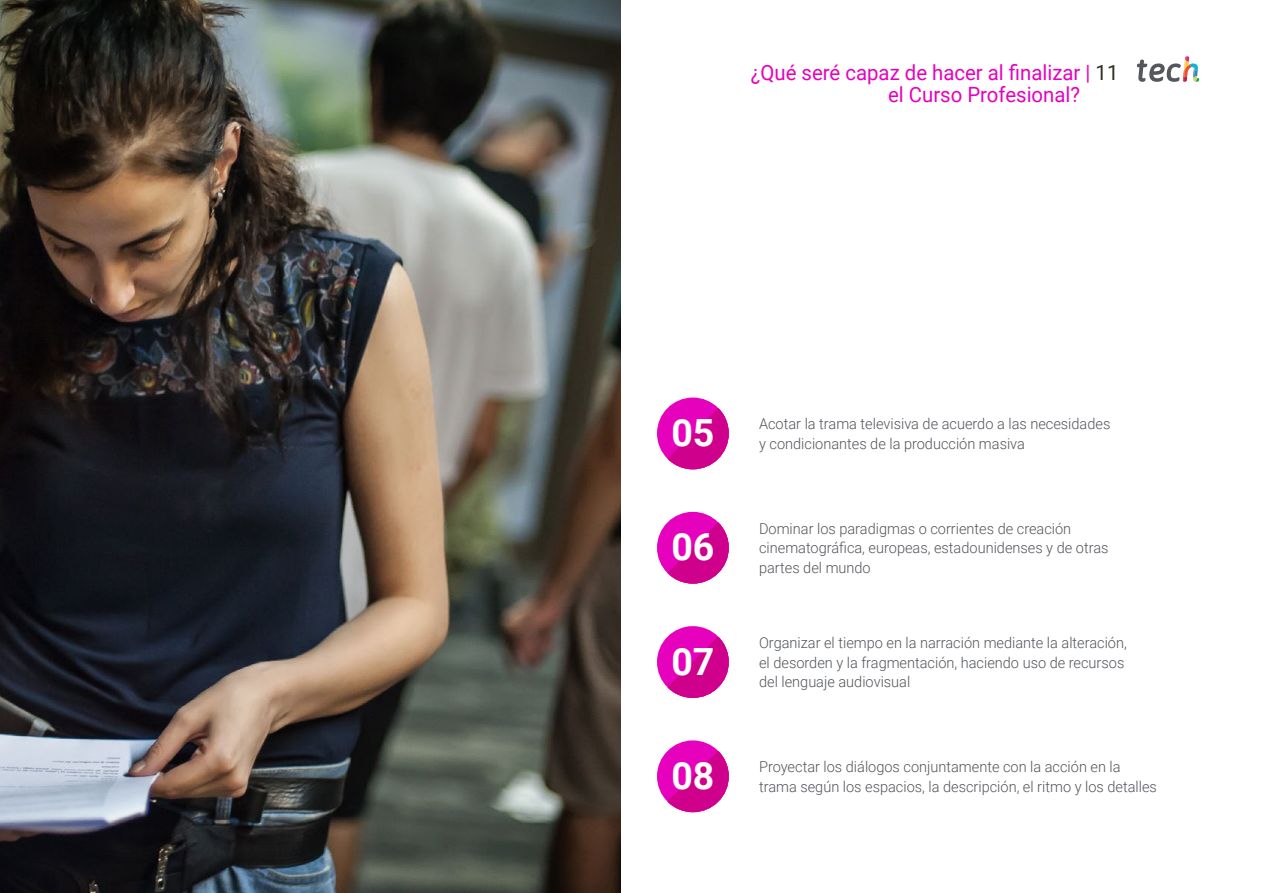
<style>
.page{position:relative;width:1263px;height:893px;background:#fff}
.page>*{position:absolute;margin:0;border:0;box-sizing:border-box;transform-origin:0 0}
.t1{font:700 37.5px "Roboto";color:#fff}
.t2{font:21px/22.5px "Roboto";color:#e602bd}
.t3{font:300 15px/19.5px "Roboto";color:#52555b}
.s1{color:#312e20}
</style>
<div class="page">
<img style="left:0;top:0;width:621px;height:893px">
<svg style="left:1137px;top:56px;width:62px;height:26px"></svg>
<div style="left:657px;top:512px;width:72px;height:72px;background:#e602bd;border-radius:50%"></div>
<svg style="left:667px;top:522px;width:62px;height:62px"></svg>
<div style="left:657px;top:740px;width:72px;height:72px;background:#e602bd;border-radius:50%"></div>
<svg style="left:667px;top:751px;width:62px;height:61px"></svg>
<div style="left:657px;top:626px;width:72px;height:72px;background:#e602bd;border-radius:50%"></div>
<svg style="left:667px;top:637px;width:62px;height:61px"></svg>
<div style="left:657px;top:398px;width:72px;height:71px;background:#e602bd;border-radius:50%"></div>
<svg style="left:667px;top:408px;width:62px;height:61px"></svg>
<h2 class="t2" style="left:888px;top:60px;width:232px;text-indent:-137px">¿Qué seré capaz de hacer al finalizar | <span class="s1">11 </span>el Curso Profesional?</h2>
<h1 class="t1" style="left:671px;top:407px;width:45px">05</h1>
<p class="t3" style="left:759px;top:414px;width:353px">Acotar la trama televisiva de acuerdo a las necesidades</p>
<p class="t3" style="left:759px;top:433px;width:267px">y condicionantes de la producción masiva</p>
<h1 class="t1" style="left:671px;top:521px;width:45px">06</h1>
<p class="t3" style="left:759px;top:518px;width:351px">Dominar los paradigmas o corrientes de creación cinematográfica, europeas, estadounidenses y de otras partes del mundo</p>
<h1 class="t1" style="left:671px;top:635px;width:45px">07</h1>
<p class="t3" style="left:759px;top:632px;width:369px">Organizar el tiempo en la narración mediante la alteración, el desorden y la fragmentación, haciendo uso de recursos del lenguaje audiovisual</p>
<h1 class="t1" style="left:671px;top:749px;width:45px">08</h1>
<p class="t3" style="left:759px;top:756px;width:399px">Proyectar los diálogos conjuntamente con la acción en la trama según los espacios, la descripción, el ritmo y los detalles</p>
</div>
